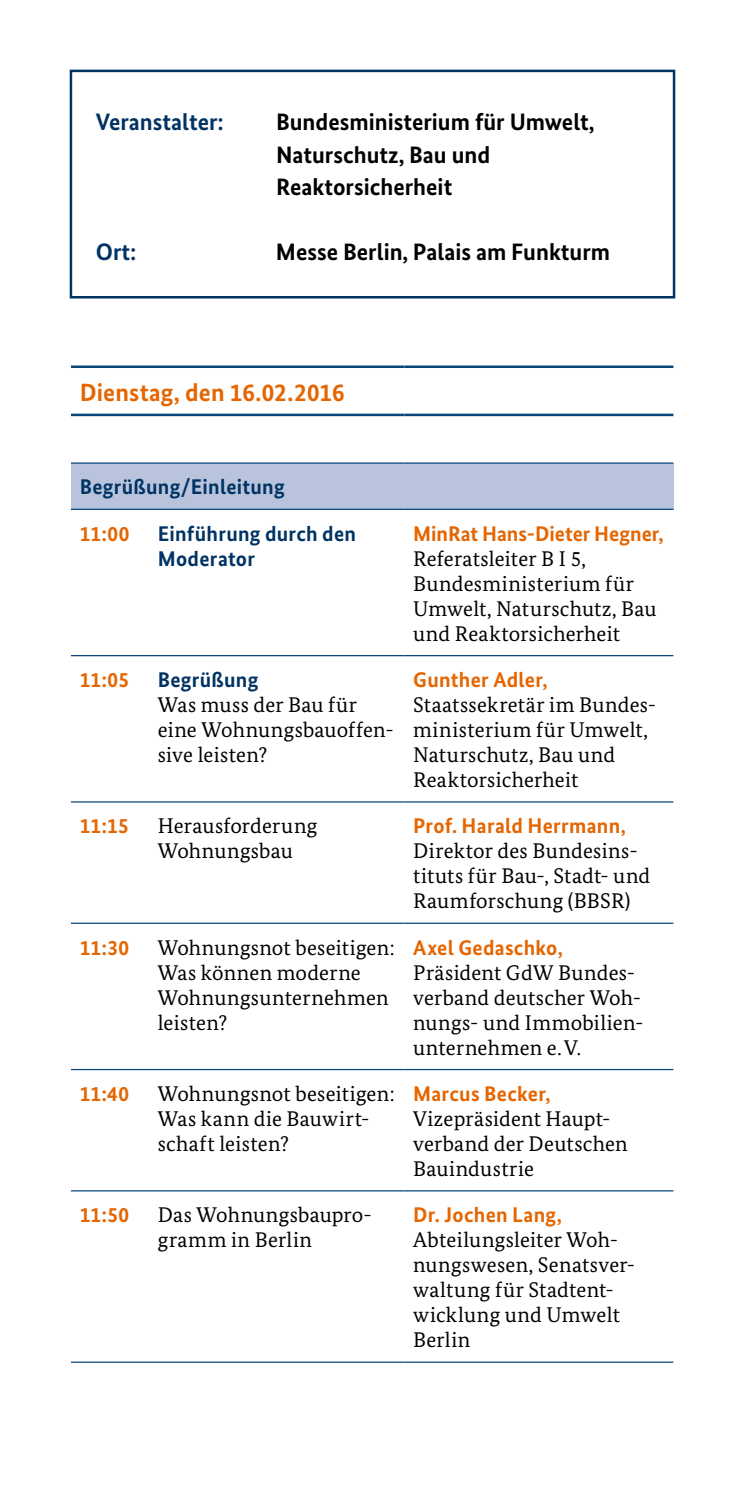
<style>
.page{position:relative;width:745px;height:1489px;background:#fff}
.page>*{position:absolute;margin:0;border:0;box-sizing:border-box;transform-origin:0 0}
.t1{font:700 25px "Bundes Sans";letter-spacing:.01em;color:#e56500}
.t2{font:700 23.75px/32.5px "Bundes Sans";color:#000}
.t3{font:700 23.75px "Bundes Sans";color:#003364}
.t4{font:21.25px/25px "Bundes Serif";letter-spacing:.01em;color:#000}
.t5{font:700 21.25px "Bundes Sans";letter-spacing:.015em;color:#e56500}
.t6{font:700 21.25px/25px "Bundes Sans";letter-spacing:.015em;color:#003364}
</style>
<div class="page">
<div style="left:70px;top:70px;width:604px;height:228px;border:2px solid #003364"></div>
<div style="left:71px;top:463px;width:602px;height:46px;background:#b9c4dc"></div>
<hr style="left:71px;top:462px;width:78px;height:1px;background:#084578">
<hr style="left:149px;top:462px;width:255px;height:1px;background:#084578">
<hr style="left:404px;top:462px;width:269px;height:1px;background:#084578">
<hr style="left:71px;top:508px;width:78px;height:2px;background:#084578">
<hr style="left:149px;top:508px;width:255px;height:2px;background:#084578">
<hr style="left:404px;top:508px;width:269px;height:2px;background:#084578">
<hr style="left:71px;top:655px;width:78px;height:1px;background:#084578">
<hr style="left:149px;top:655px;width:255px;height:1px;background:#084578">
<hr style="left:404px;top:655px;width:269px;height:1px;background:#084578">
<hr style="left:71px;top:801px;width:78px;height:1px;background:#084578">
<hr style="left:149px;top:801px;width:255px;height:1px;background:#084578">
<hr style="left:404px;top:801px;width:269px;height:1px;background:#084578">
<hr style="left:71px;top:922px;width:78px;height:1px;background:#084578">
<hr style="left:149px;top:922px;width:255px;height:1px;background:#084578">
<hr style="left:404px;top:922px;width:269px;height:1px;background:#084578">
<hr style="left:71px;top:1068px;width:78px;height:2px;background:#084578">
<hr style="left:149px;top:1068px;width:255px;height:2px;background:#084578">
<hr style="left:404px;top:1068px;width:269px;height:2px;background:#084578">
<hr style="left:71px;top:1190px;width:78px;height:1px;background:#084578">
<hr style="left:149px;top:1190px;width:255px;height:1px;background:#084578">
<hr style="left:404px;top:1190px;width:269px;height:1px;background:#084578">
<hr style="left:71px;top:1361px;width:78px;height:1px;background:#084578">
<hr style="left:149px;top:1361px;width:255px;height:1px;background:#084578">
<hr style="left:404px;top:1361px;width:269px;height:1px;background:#084578">
<hr style="left:71px;top:413px;width:78px;height:3px;background:#084578">
<hr style="left:149px;top:413px;width:255px;height:3px;background:#084578">
<hr style="left:404px;top:413px;width:269px;height:3px;background:#084578">
<hr style="left:71px;top:365px;width:78px;height:3px;background:#084578">
<hr style="left:149px;top:365px;width:255px;height:3px;background:#084578">
<hr style="left:404px;top:365px;width:269px;height:3px;background:#084578">
<p class="t3" style="left:96px;top:107px;width:130px">Veranstalter:</p>
<p class="t2" style="left:276px;top:105px;width:320px">Bundesministerium für Umwelt,<br>Naturschutz, Bau und<br>Reaktorsicherheit</p>
<p class="t3" style="left:96px;top:237px;width:42px">Ort:</p>
<p class="t2" style="left:276px;top:235px;width:335px">Messe Berlin, Palais am Funkturm</p>
<p class="t1" style="left:80px;top:376px;width:266px">Dienstag, den 16.02.2016</p>
<p class="t6" style="left:80px;top:474px;width:206px">Begrüßung/Einleitung</p>
<p class="t5" style="left:80px;top:520px;width:51px">11:00</p>
<p class="t6" style="left:158px;top:520px;width:200px">Einführung durch den<br>Moderator</p>
<p class="t5" style="left:413px;top:520px;width:252px">MinRat Hans-Dieter Hegner,</p>
<p class="t4" style="left:413px;top:545px;width:245px">Referatsleiter B I 5,<br>Bundesministerium für<br>Umwelt, Naturschutz, Bau und Reaktorsicherheit</p>
<p class="t5" style="left:80px;top:666px;width:51px">11:05</p>
<p class="t6" style="left:158px;top:667px;width:102px">Begrüßung</p>
<p class="t4" style="left:158px;top:692px;width:237px">Was muss der Bau für eine Wohnungsbauoffen&shy;sive leisten?</p>
<p class="t5" style="left:413px;top:666px;width:136px">Gunther Adler,</p>
<p class="t4" style="left:413px;top:692px;width:244px">Staatssekretär im Bundes&shy;ministerium für Umwelt,<br>Naturschutz, Bau und<br>Reaktorsicherheit</p>
<p class="t5" style="left:80px;top:813px;width:51px">11:15</p>
<p class="t4" style="left:158px;top:813px;width:161px">Herausforderung<br>Wohnungsbau</p>
<p class="t5" style="left:413px;top:813px;width:214px">Prof. Harald Herrmann,</p>
<p class="t4" style="left:413px;top:838px;width:238px">Direktor des Bundesins&shy;tituts für Bau-, Stadt- und<br>Raumforschung (BBSR)</p>
<p class="t5" style="left:80px;top:934px;width:51px">11:30</p>
<p class="t4" style="left:158px;top:934px;width:238px">Wohnungsnot beseitigen:<br>Was können moderne<br>Wohnungsunternehmen leisten?</p>
<p class="t5" style="left:413px;top:934px;width:151px">Axel Gedaschko,</p>
<p class="t4" style="left:413px;top:959px;width:232px">Präsident GdW Bundes&shy;verband deutscher Woh&shy;nungs- und Immobilien&shy;unternehmen e.V.</p>
<p class="t5" style="left:80px;top:1080px;width:51px">11:40</p>
<p class="t4" style="left:158px;top:1080px;width:238px">Wohnungsnot beseitigen:<br>Was kann die Bauwirt&shy;schaft leisten?</p>
<p class="t5" style="left:413px;top:1080px;width:139px">Marcus Becker,</p>
<p class="t4" style="left:413px;top:1105px;width:216px">Vizepräsident Haupt&shy;verband der Deutschen<br>Bauindustrie</p>
<p class="t5" style="left:80px;top:1201px;width:51px">11:50</p>
<p class="t4" style="left:158px;top:1201px;width:216px">Das Wohnungsbaupro&shy;gramm in Berlin</p>
<p class="t5" style="left:413px;top:1201px;width:150px">Dr. Jochen Lang,</p>
<p class="t4" style="left:413px;top:1226px;width:223px">Abteilungsleiter Woh&shy;nungswesen, Senatsver&shy;waltung für Stadtent&shy;wicklung und Umwelt<br>Berlin</p>
</div>
